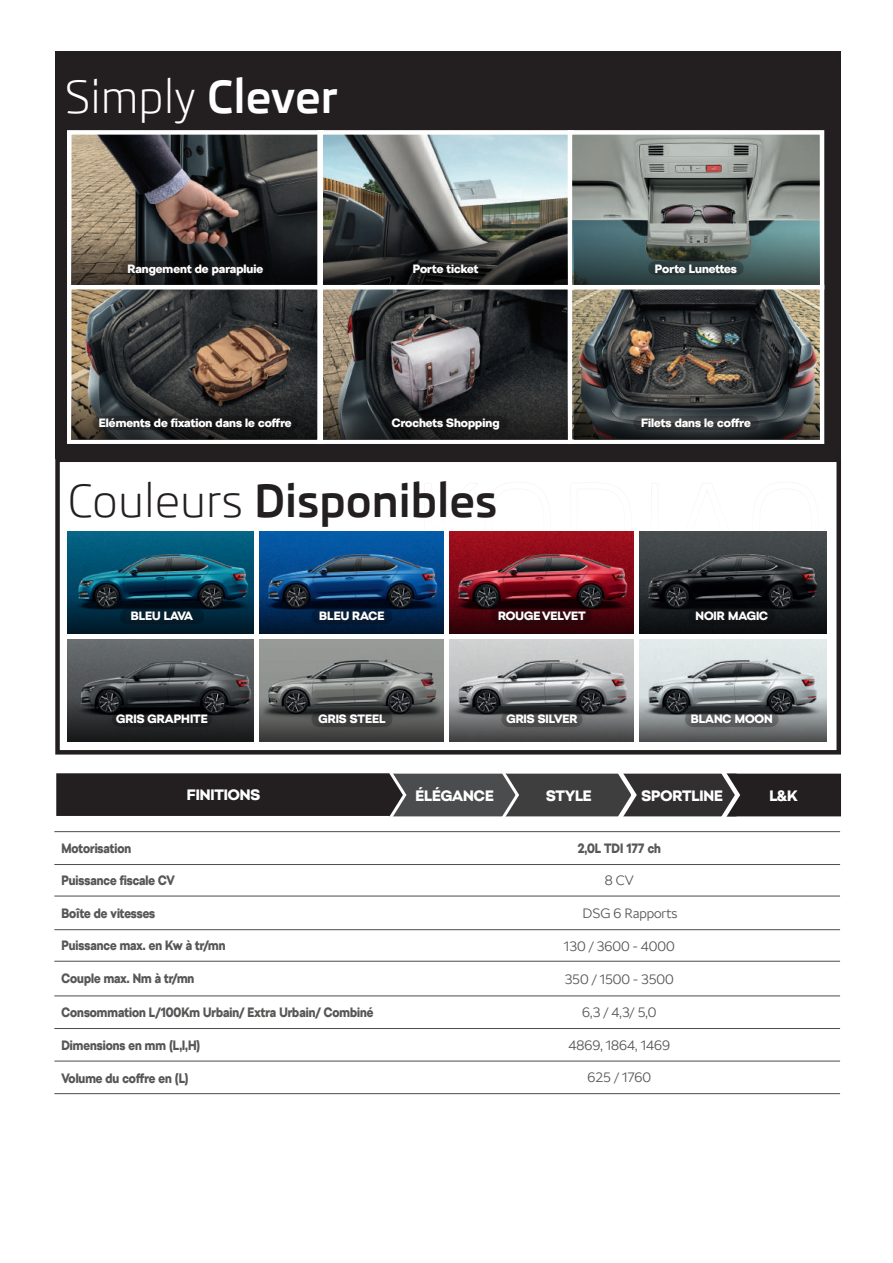
<style>
.page{position:relative;width:893px;height:1263px;background:#fff}
.page>*{position:absolute;margin:0;border:0;box-sizing:border-box;transform-origin:0 0}
.t1{font:700 45px "Skoda Pro";color:#231f20}
.t2{font:45px "Skoda Pro";color:#fff}
.t3{font:900 15px "SKODA Next";letter-spacing:-.005em;color:#fff}
.t4{font:900 13.5px "SKODA Next";color:#575756;scale:.87 1}
.t5{font:300 13.5px "SKODA Next";color:#575756}
.t6{font:900 12px "SKODA Next";color:#fff}
.s1{font-weight:700}
.s2{font-weight:400}
</style>
<div class="page">
<div style="left:55px;top:457px;width:786px;height:297px;border:4px solid #231f20"></div>
<img style="left:67px;top:531px;width:760px;height:162px">
<svg style="left:67px;top:693px;width:760px;height:49px;background:#4d4f50"></svg>
<svg style="left:67px;top:590px;width:760px;height:44px;background:#181b2a"></svg>
<div style="left:254px;top:526px;width:5px;height:218px;background:#fff"></div>
<hr style="left:445px;top:526px;width:4px;height:218px;background:#fff">
<div style="left:634px;top:526px;width:5px;height:218px;background:#fff"></div>
<div style="left:66px;top:634px;width:766px;height:5px;background:#fff"></div>
<div style="left:120px;top:609px;width:84px;height:15px;background:#001e2e;border-radius:7px"></div>
<div style="left:122px;top:603px;width:79px;height:27px;background:#231f20;opacity:.8"></div>
<div style="left:107px;top:706px;width:109px;height:26px;background:#231f20;opacity:.8"></div>
<div style="left:311px;top:603px;width:82px;height:27px;background:#231f20;opacity:.8"></div>
<div style="left:310px;top:706px;width:83px;height:26px;background:#231f20;opacity:.8"></div>
<div style="left:489px;top:603px;width:105px;height:27px;background:#231f20;opacity:.8"></div>
<div style="left:687px;top:604px;width:89px;height:25px;background:#231f20;opacity:.8"></div>
<div style="left:498px;top:706px;width:88px;height:26px;background:#231f20;opacity:.8"></div>
<div style="left:682px;top:706px;width:99px;height:26px;background:#231f20;opacity:.8"></div>
<div style="left:55px;top:51px;width:786px;height:407px;background:#231f20"></div>
<img style="left:72px;top:290px;width:245px;height:89px">
<div style="left:67px;top:285px;width:257px;height:159px;border:4px solid #fff"></div>
<img style="left:72px;top:135px;width:245px;height:90px">
<div style="left:67px;top:130px;width:257px;height:159px;border:4px solid #fff"></div>
<img style="left:324px;top:135px;width:244px;height:244px">
<div style="left:317px;top:285px;width:257px;height:159px;border:4px solid #fff"></div>
<div style="left:317px;top:130px;width:257px;height:159px;border:4px solid #fff"></div>
<img style="left:573px;top:135px;width:246px;height:304px">
<div style="left:568px;top:285px;width:256px;height:159px;border:4px solid #fff"></div>
<div style="left:568px;top:130px;width:256px;height:159px;border:4px solid #fff"></div>
<svg style="left:71px;top:379px;width:246px;height:61px"></svg>
<svg style="left:324px;top:379px;width:244px;height:61px"></svg>
<svg style="left:574px;top:379px;width:246px;height:61px"></svg>
<svg style="left:383px;top:411px;width:125px;height:28px;fill:#1a1a1a"></svg>
<svg style="left:90px;top:410px;width:210px;height:27px"></svg>
<svg style="left:71px;top:225px;width:246px;height:60px"></svg>
<svg style="left:324px;top:225px;width:244px;height:60px"></svg>
<svg style="left:574px;top:225px;width:246px;height:60px;background:#546c6b"></svg>
<svg style="left:404px;top:256px;width:83px;height:25px"></svg>
<svg style="left:646px;top:256px;width:99px;height:26px;background:#2e3d3c"></svg>
<svg style="left:632px;top:410px;width:127px;height:27px"></svg>
<svg style="left:119px;top:256px;width:153px;height:28px;fill:#0e0f11"></svg>
<svg style="left:56px;top:773px;width:785px;height:44px;background:#393637"></svg>
<hr style="left:54px;top:831px;width:786px;height:1px;background:#4b4c4d">
<hr style="left:54px;top:864px;width:786px;height:1px;background:#4b4c4d">
<hr style="left:54px;top:896px;width:786px;height:1px;background:#4b4c4d">
<hr style="left:54px;top:929px;width:786px;height:1px;background:#4b4c4d">
<hr style="left:54px;top:961px;width:786px;height:1px;background:#4b4c4d">
<hr style="left:54px;top:996px;width:786px;height:1px;background:#4b4c4d">
<hr style="left:54px;top:1028px;width:786px;height:1px;background:#4b4c4d">
<hr style="left:54px;top:1061px;width:786px;height:1px;background:#4b4c4d">
<hr style="left:54px;top:1093px;width:786px;height:1px;background:#4b4c4d">
<h1 class="t2" style="left:65px;top:71px;width:274px">Simply <span class="s1">Clever</span></h1>
<p class="t6" style="left:127px;top:261px;width:137px">Rangement de parapluie</p>
<p class="t6" style="left:413px;top:261px;width:67px">Porte ticket</p>
<p class="t6" style="left:655px;top:261px;width:83px">Porte Lunettes</p>
<p class="t6" style="left:99px;top:416px;width:194px">Eléments de fixation dans le coffre</p>
<p class="t6" style="left:392px;top:416px;width:109px">Crochets Shopping</p>
<h1 class="t1" style="left:67px;top:474px;width:431px"><span class="s2">Couleurs</span> Disponibles</h1>
<p class="t6" style="left:641px;top:416px;width:111px">Filets dans le coffre</p>
<p class="t6" style="left:131px;top:609px;width:64px">BLEU LAVA</p>
<p class="t6" style="left:319px;top:609px;width:67px">BLEU RACE</p>
<p class="t6" style="left:498px;top:609px;width:89px">ROUGE VELVET</p>
<p class="t6" style="left:695px;top:609px;width:74px">NOIR MAGIC</p>
<p class="t6" style="left:116px;top:712px;width:93px">GRIS GRAPHITE</p>
<p class="t6" style="left:318px;top:712px;width:69px">GRIS STEEL</p>
<p class="t6" style="left:506px;top:712px;width:73px">GRIS SILVER</p>
<p class="t6" style="left:691px;top:712px;width:83px">BLANC MOON</p>
<p class="t3" style="left:187px;top:786px;width:75px">FINITIONS</p>
<p class="t3" style="left:416px;top:786px;width:80px">ÉLÉGANCE</p>
<p class="t3" style="left:546px;top:786px;width:47px">STYLE</p>
<p class="t3" style="left:642px;top:786px;width:83px">SPORTLINE</p>
<p class="t3" style="left:769px;top:786px;width:30px">L&amp;K</p>
<p class="t4" style="left:61px;top:840px;width:82px">Motorisation</p>
<p class="t4" style="left:61px;top:872px;width:132px">Puissance fiscale CV</p>
<p class="t4" style="left:61px;top:905px;width:109px">Boîte de vitesses</p>
<p class="t4" style="left:61px;top:937px;width:190px">Puissance max. en Kw à tr/mn</p>
<p class="t4" style="left:61px;top:970px;width:154px">Couple max. Nm à tr/mn</p>
<p class="t4" style="left:61px;top:1004px;width:360px">Consommation L/100Km Urbain/ Extra Urbain/ Combiné</p>
<p class="t4" style="left:61px;top:1037px;width:161px">Dimensions en mm (L,l,H)</p>
<p class="t4" style="left:61px;top:1070px;width:148px">Volume du coffre en (L)</p>
<p class="t4" style="left:578px;top:840px;width:97px">2,0L TDI 177 ch</p>
<p class="t5" style="left:605px;top:872px;width:31px">8 CV</p>
<p class="t5" style="left:582px;top:905px;width:96px">DSG 6 Rapports</p>
<p class="t5" style="left:564px;top:938px;width:112px">130 / 3600 - 4000</p>
<p class="t5" style="left:565px;top:971px;width:111px">350 / 1500 - 3500</p>
<p class="t5" style="left:582px;top:1004px;width:76px">6,3 / 4,3/ 5,0</p>
<p class="t5" style="left:569px;top:1037px;width:103px">4869, 1864, 1469</p>
<p class="t5" style="left:588px;top:1070px;width:65px">625 / 1760</p>
</div>
